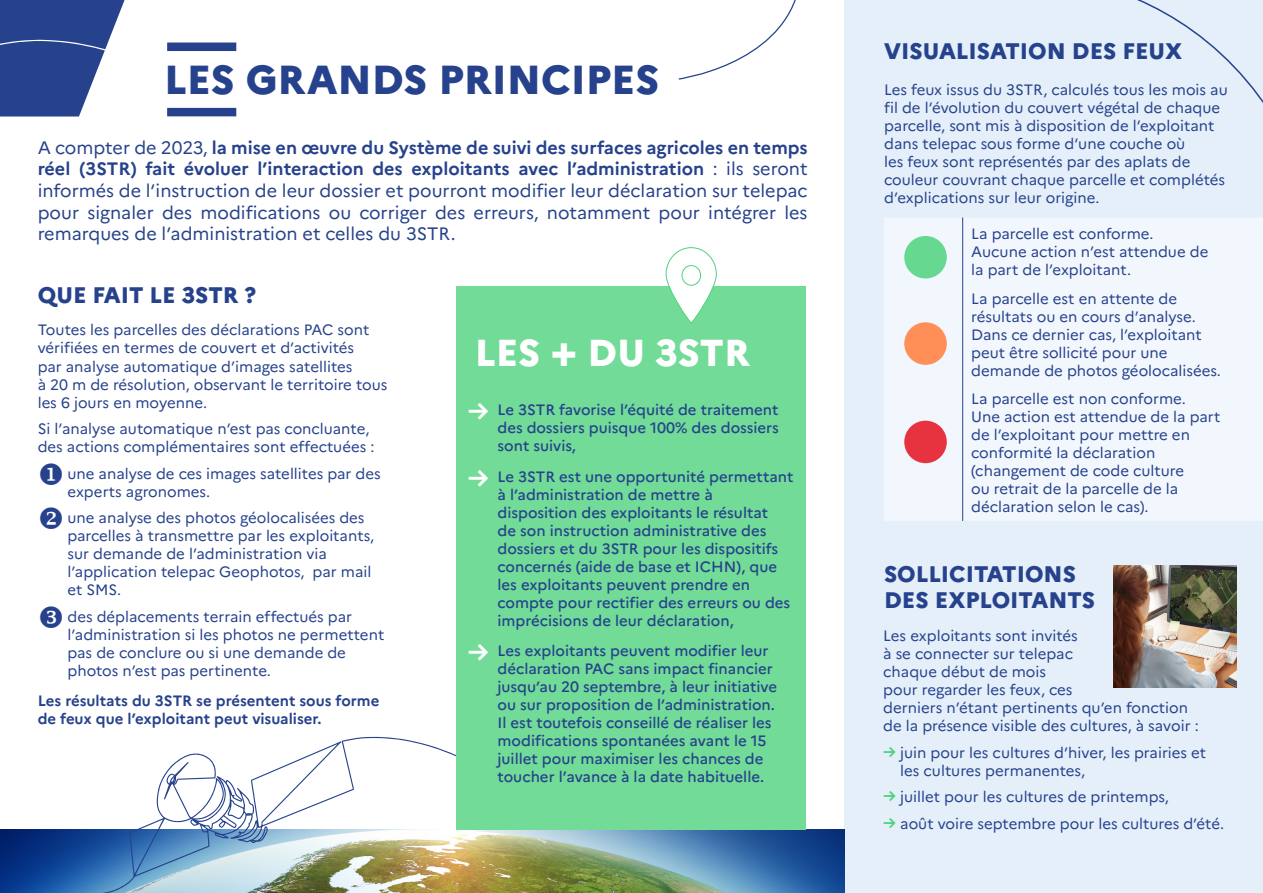
<style>
.page{position:relative;width:1263px;height:893px;background:#fff}
.page>*{position:absolute;margin:0;border:0;box-sizing:border-box;transform-origin:0 0}
.t1{font:800 40.5px "Marianne";color:#26428c}
.t2{font:800 37.5px "Marianne";color:#fff}
.t3{font:800 22.5px/25.5px "Marianne";color:#26428c}
.t4{font:18px/21.6px "Marianne";color:#26428c;text-align:justify}
.t5{font:15px/18px "Marianne";color:#26428c}
.t6{font:500 15px/18px "Marianne";color:#26428c}
.t7{font:700 15px/18px "Marianne";color:#26428c}
.s1{font-weight:700}
.s2{font-size:45px}
.s3{font-weight:700;font-size:27px;color:#fff}
.s4{font-weight:700;font-size:16.5px;color:#50d27f}
</style>
<div class="page">
<div style="left:845px;top:0;width:418px;height:893px;background:#e4effa"></div>
<img style="left:0;top:830px;width:845px;height:63px">
<div style="left:167px;top:43px;width:69px;height:8px;background:#26428c"></div>
<div style="left:167px;top:108px;width:69px;height:8px;background:#26428c"></div>
<img style="left:65px;top:737px;width:396px;height:156px">
<svg style="left:0;top:0;width:125px;height:117px"></svg>
<svg style="left:1137px;top:0;width:126px;height:103px"></svg>
<svg style="left:678px;top:0;width:118px;height:80px"></svg>
<img style="left:1113px;top:566px;width:124px;height:121px">
<div style="left:884px;top:218px;width:379px;height:303px;background:#f2f7fd"></div>
<hr style="left:962px;top:218px;width:1px;height:68px;background:#26428c">
<hr style="left:962px;top:286px;width:1px;height:97px;background:#26428c">
<hr style="left:962px;top:383px;width:1px;height:138px;background:#26428c">
<div style="left:456px;top:286px;width:350px;height:544px;background:#71db97"></div>
<svg style="left:665px;top:247px;width:52px;height:76px"></svg>
<div style="left:682px;top:265px;width:19px;height:21px;border:1px solid #50d27f;border-radius:50%"></div>
<div style="left:904px;top:236px;width:43px;height:42px;background:#67d88f;border-radius:50%"></div>
<div style="left:904px;top:421px;width:43px;height:42px;background:#e7333f;border-radius:50%"></div>
<div style="left:904px;top:322px;width:43px;height:43px;background:#ff8f56;border-radius:50%"></div>
<h1 class="t1" style="left:164px;top:55px;width:497px">LES GRANDS PRINCIPES</h1>
<p class="t4" style="left:38px;top:137px;width:771px">A compter de 2023, <span class="s1">la mise en œuvre du Système de suivi des surfaces agricoles en temps réel (3STR) fait évoluer l’interaction des exploitants avec l’administration</span> : ils seront informés de l’instruction de leur dossier et pourront modifier leur déclaration sur telepac pour signaler des modifications ou corriger des erreurs, notamment pour intégrer les remarques de l’administration et celles du 3STR.</p>
<h3 class="t3" style="left:38px;top:282px;width:220px">QUE FAIT LE 3STR ?</h3>
<p class="t5" style="left:38px;top:321px;width:351px">Toutes les parcelles des déclarations PAC sont vérifiées en termes de couvert et d’activités<br>par analyse automatique d’images satellites<br>à 20 m de résolution, observant le territoire tous les 6 jours en moyenne.</p>
<p class="t5" style="left:38px;top:420px;width:338px">Si l’analyse automatique n’est pas concluante, des actions complémentaires sont effectuées :</p>
<p class="t5" style="left:67px;top:464px;width:315px;text-indent:-30px">◆ une analyse de ces images satellites par des experts agronomes.</p>
<p class="t5" style="left:67px;top:509px;width:308px;text-indent:-30px">❖ une analyse des photos géolocalisées des parcelles à transmettre par les exploitants, sur demande de l’administration via l’application telepac Geophotos, par mail et SMS.</p>
<p class="t5" style="left:67px;top:607px;width:318px">des déplacements terrain effectués par l’administration si les photos ne permettent pas de conclure ou si une demande de photos n’est pas pertinente.</p>
<p class="t7" style="left:38px;top:692px;width:343px">Les résultats du 3STR se présentent sous forme de feux que l’exploitant peut visualiser.</p>
<h2 class="t2" style="left:475px;top:330px;width:276px">LES <span class="s2">+</span> DU 3STR</h2>
<p class="t6" style="left:497px;top:401px;width:283px;text-align:justify;text-indent:-30px"><span class="s3">→</span> Le 3STR favorise l’équité de traitement des dossiers puisque 100% des dossiers sont suivis,</p>
<p class="t6" style="left:497px;top:467px;width:297px;text-indent:-30px"><span class="s3">→</span> Le 3STR est une opportunité permettant à l’administration de mettre à disposition des exploitants le résultat<br>de son instruction administrative des dossiers et du 3STR pour les dispositifs concernés (aide de base et ICHN), que les exploitants peuvent prendre en compte pour rectifier des erreurs ou des imprécisions de leur déclaration,</p>
<p class="t6" style="left:497px;top:642px;width:281px;text-indent:-30px"><span class="s3">→</span> Les exploitants peuvent modifier leur déclaration PAC sans impact financier jusqu’au 20 septembre, à leur initiative ou sur proposition de l’administration.<br>Il est toutefois conseillé de réaliser les modifications spontanées avant le 15 juillet pour maximiser les chances de toucher l’avance à la date habituelle.</p>
<h3 class="t3" style="left:884px;top:39px;width:299px">VISUALISATION DES FEUX</h3>
<p class="t5" style="left:884px;top:81px;width:345px">Les feux issus du 3STR, calculés tous les mois au fil de l’évolution du couvert végétal de chaque parcelle, sont mis à disposition de l’exploitant dans telepac sous forme d’une couche où<br>les feux sont représentés par des aplats de couleur couvrant chaque parcelle et complétés d’explications sur leur origine.</p>
<p class="t5" style="left:971px;top:225px;width:239px">La parcelle est conforme.<br>Aucune action n’est attendue de la part de l’exploitant.</p>
<p class="t5" style="left:971px;top:290px;width:251px">La parcelle est en attente de résultats ou en cours d’analyse.<br>Dans ce dernier cas, l’exploitant peut être sollicité pour une demande de photos géolocalisées.</p>
<p class="t5" style="left:971px;top:389px;width:251px">La parcelle est non conforme.<br>Une action est attendue de la part de l’exploitant pour mettre en conformité la déclaration (changement de code culture<br>ou retrait de la parcelle de la déclaration selon le cas).</p>
<h3 class="t3" style="left:884px;top:562px;width:212px">SOLLICITATIONS<br>DES EXPLOITANTS</h3>
<p class="t5" style="left:883px;top:627px;width:317px">Les exploitants sont invités<br>à se connecter sur telepac<br>chaque début de mois<br>pour regarder les feux, ces<br>derniers n’étant pertinents qu’en fonction de la présence visible des cultures, à savoir :</p>
<p class="t5" style="left:900px;top:743px;width:307px;text-indent:-17px"><span class="s4">→</span> juin pour les cultures d’hiver, les prairies et les cultures permanentes,</p>
<p class="t5" style="left:883px;top:788px;width:287px"><span class="s4">→</span> juillet pour les cultures de printemps,</p>
<p class="t5" style="left:883px;top:814px;width:342px"><span class="s4">→</span> août voire septembre pour les cultures d’été.</p>
</div>
